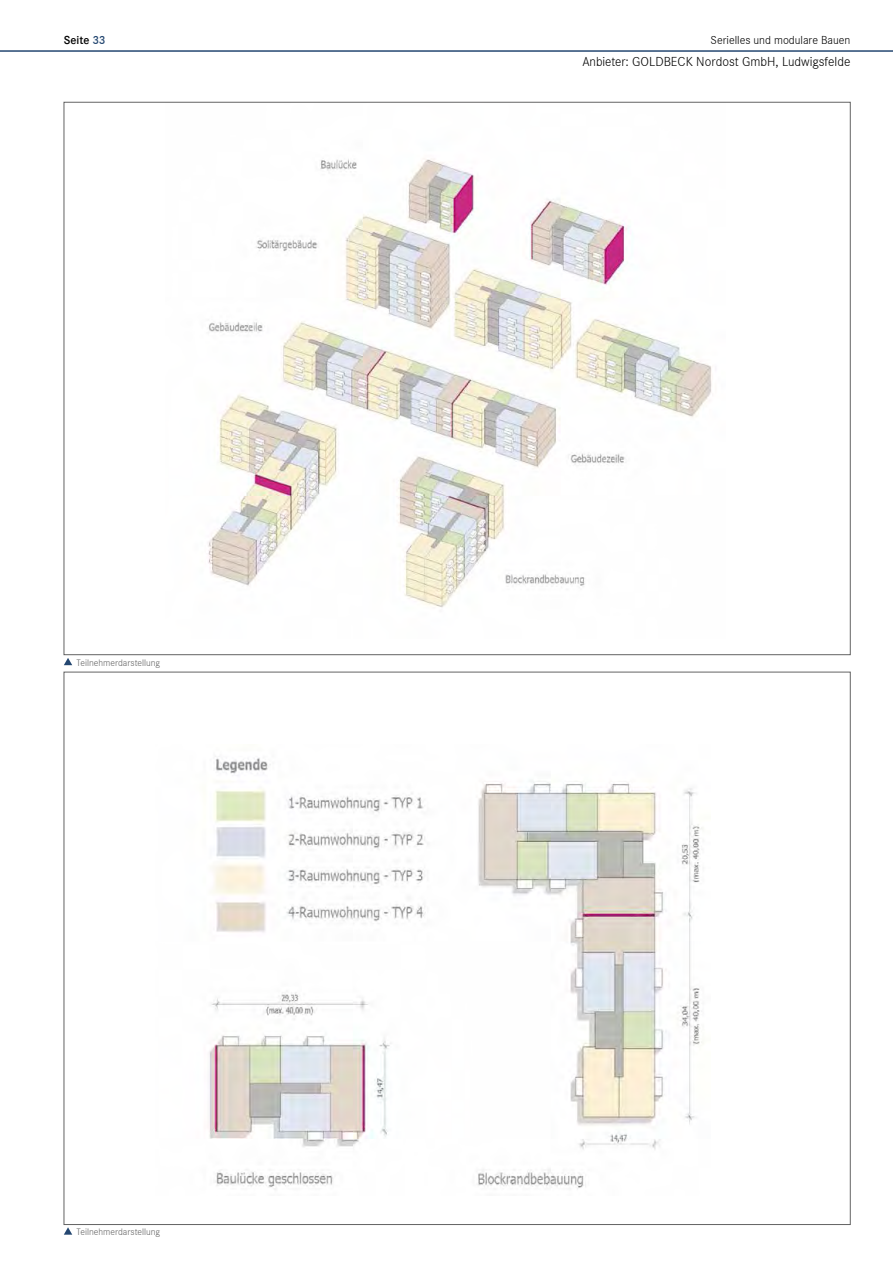
<style>
.page{position:relative;width:893px;height:1263px;background:#fff}
.page>*{position:absolute;margin:0;border:0;box-sizing:border-box;transform-origin:0 0}
.t1{font:300 13.5px "Corporate S";color:#000}
.t2{font:300 12px "Corporate S";color:#000}
.t3{font:600 12px "Corporate S";color:#000}
.t4{font:300 9.75px "Corporate S";color:#636363}
.s1{color:#244771}
</style>
<div class="page">
<hr style="left:0;top:50px;width:893px;height:2px;background:#244771">
<svg style="left:64px;top:658px;width:8px;height:7px"></svg>
<svg style="left:64px;top:1227px;width:8px;height:8px"></svg>
<img style="left:209px;top:756px;width:494px;height:434px">
<img style="left:208px;top:159px;width:504px;height:449px">
<p class="t3" style="left:64px;top:31px;width:43px">Seite <span class="s1">33</span></p>
<p class="t2" style="left:711px;top:31px;width:141px">Serielles und modulare Bauen</p>
<p class="t4" style="left:77px;top:656px;width:85px">Teilnehmerdarstellung</p>
<p class="t4" style="left:77px;top:1225px;width:85px">Teilnehmerdarstellung</p>
<h1 class="t1" style="left:582px;top:52px;width:270px">Anbieter: GOLDBECK Nordost GmbH, Ludwigsfelde</h1>
</div>
